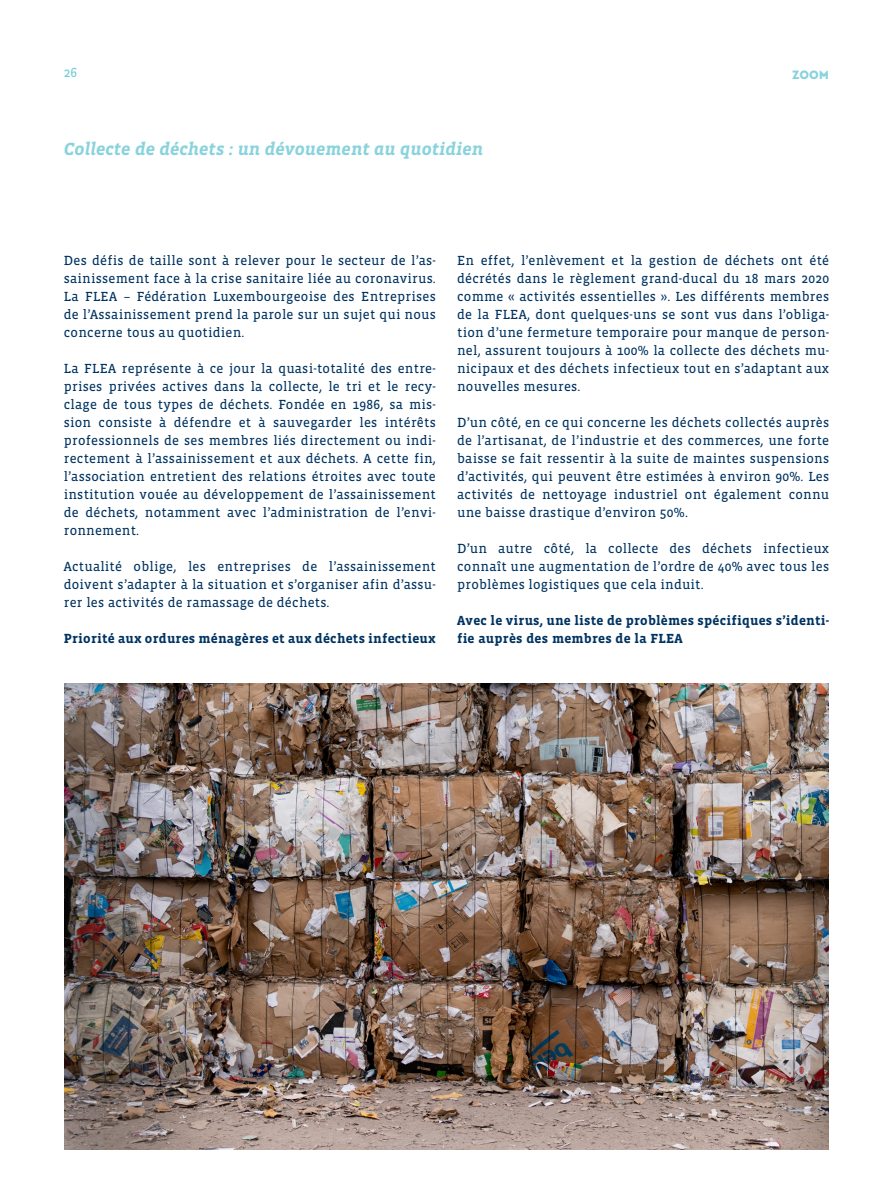
<style>
.page{position:relative;width:893px;height:1191px;background:#fff}
.page>*{position:absolute;margin:0;border:0;box-sizing:border-box;transform-origin:0 0}
.t1{font:italic 700 18px "Vista Slab OT";color:#89d3dd}
.t2{font:13.5px/18px "Vista Slab OT";letter-spacing:.02em;color:#003361;text-align:justify}
.t3{font:700 13.5px/18px "Vista Slab OT";letter-spacing:.02em;color:#003361}
.t4{font:13.5px "Vista Slab OT";color:#72ccd7}
.t5{font:12px "Intro";color:#89d3dd}
</style>
<div class="page">
<img style="left:64px;top:684px;width:765px;height:465px">
<p class="t4" style="left:64px;top:65px;width:15px">26</p>
<h1 class="t1" style="left:64px;top:139px;width:421px">Collecte de déchets : un dévouement au quotidien</h1>
<p class="t5" style="left:792px;top:67px;width:39px">ZOOM</p>
<p class="t2" style="left:64px;top:252px;width:374px">Des défis de taille sont à relever pour le secteur de l’as&shy;sainissement face à la crise sanitaire liée au coronavirus.<br>La FLEA – Fédération Luxembourgeoise des Entreprises de l’Assainissement prend la parole sur un sujet qui nous concerne tous au quotidien.</p>
<p class="t2" style="left:64px;top:360px;width:374px">La FLEA représente à ce jour la quasi-totalité des entre&shy;prises privées actives dans la collecte, le tri et le recy&shy;clage de tous types de déchets. Fondée en 1986, sa mis&shy;sion consiste à défendre et à sauvegarder les intérêts professionnels de ses membres liés directement ou indi&shy;rectement à l’assainissement et aux déchets. A cette fin, l’association entretient des relations étroites avec toute institution vouée au développement de l’assainissement de déchets, notamment avec l’administration de l’envi&shy;ronnement.</p>
<p class="t2" style="left:64px;top:558px;width:374px">Actualité oblige, les entreprises de l’assainissement doivent s’adapter à la situation et s’organiser afin d’assu&shy;rer les activités de ramassage de déchets.</p>
<p class="t3" style="left:64px;top:630px;width:374px">Priorité aux ordures ménagères et aux déchets infectieux</p>
<p class="t2" style="left:457px;top:252px;width:374px">En effet, l’enlèvement et la gestion de déchets ont été décrétés dans le règlement grand-ducal du 18 mars 2020 comme « activités essentielles ». Les différents membres de la FLEA, dont quelques-uns se sont vus dans l’obliga&shy;tion d’une fermeture temporaire pour manque de person&shy;nel, assurent toujours à 100% la collecte des déchets mu&shy;nicipaux et des déchets infectieux tout en s’adaptant aux nouvelles mesures.</p>
<p class="t2" style="left:457px;top:414px;width:374px">D’un côté, en ce qui concerne les déchets collectés auprès de l’artisanat, de l’industrie et des commerces, une forte baisse se fait ressentir à la suite de maintes suspensions d’activités, qui peuvent être estimées à environ 90%. Les activités de nettoyage industriel ont également connu une baisse drastique d’environ 50%.</p>
<p class="t2" style="left:457px;top:540px;width:374px">D’un autre côté, la collecte des déchets infectieux connaît une augmentation de l’ordre de 40% avec tous les problèmes logistiques que cela induit.</p>
<p class="t3" style="left:457px;top:612px;width:374px">Avec le virus, une liste de problèmes spécifiques s’identi&shy;fie auprès des membres de la FLEA</p>
</div>
